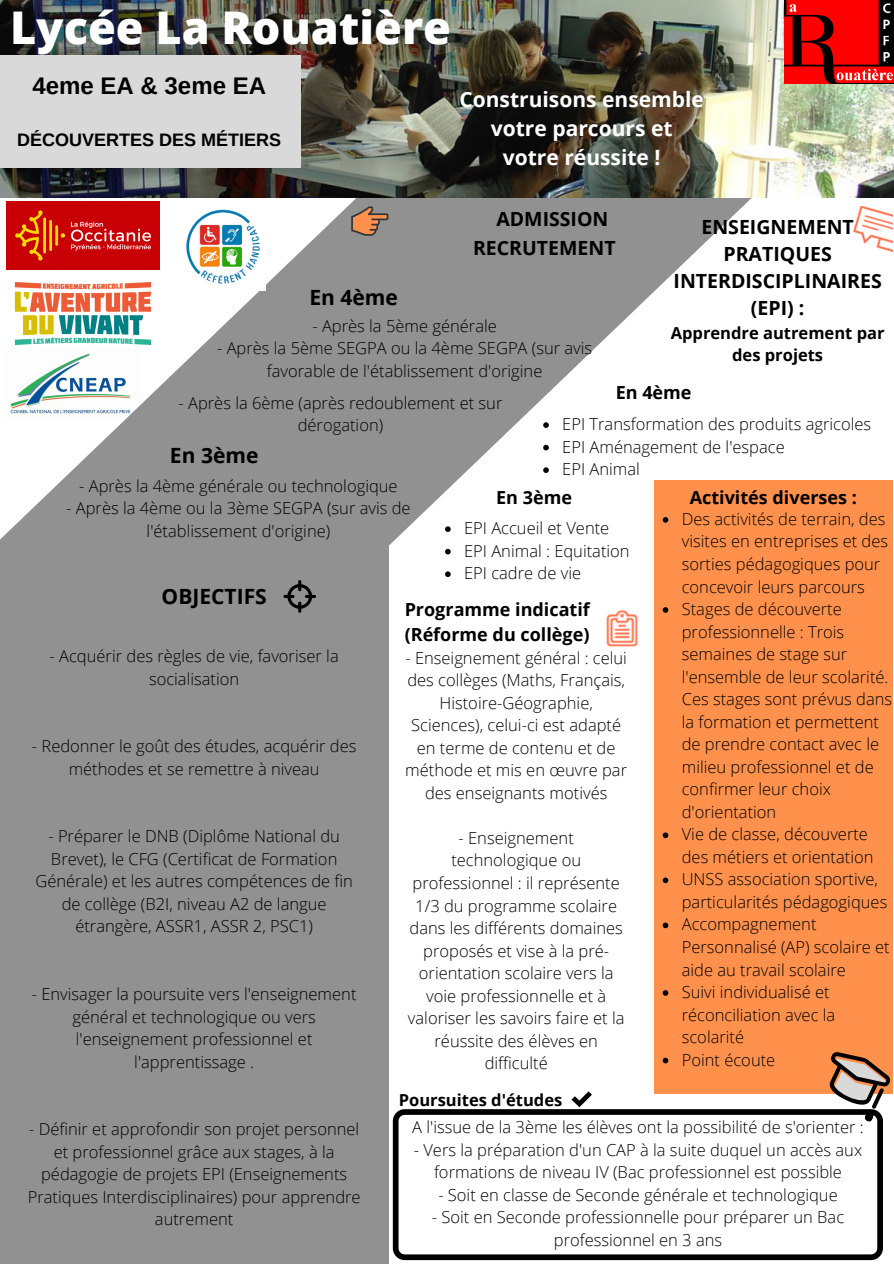
<style>
.page{position:relative;width:894px;height:1264px;background:#fff}
.page>*{position:absolute;margin:0;border:0;box-sizing:border-box;transform-origin:0 0}
.t1{font:800 45px "Open Sans";color:#fff}
.t2{font:700 24px "Arimo";color:#000}
.t3{font:700 21px "Open Sans";color:#fff}
.t4{font:700 21px "Open Sans";color:#000}
.t5{font:700 19.5px/27px "Open Sans";color:#000;text-align:center}
.t6{font:700 18px/24.8px "Open Sans";color:#000}
.t7{font:700 18px "Arimo";color:#000}
.t8{font:300 16.5px/22.5px "Open Sans";color:#000;text-align:center}
.t9{font:700 16.5px/22.5px "Open Sans";color:#000;text-align:center}
</style>
<div class="page">
<svg style="left:0;top:197px;width:768px;height:349px;fill:#919191"></svg>
<img style="left:0;top:0;width:893px;height:197px">
<img style="left:0;top:138px;width:307px;height:59px">
<img style="left:0;top:26px;width:307px;height:58px">
<div style="left:0;top:55px;width:300px;height:112px;background:#d9d9d9"></div>
<div style="left:0;top:546px;width:388px;height:717px;background:#919191"></div>
<svg style="left:351px;top:206px;width:37px;height:30px"></svg>
<img style="left:853px;top:206px;width:39px;height:46px">
<img style="left:606px;top:609px;width:32px;height:37px">
<div style="left:653px;top:480px;width:239px;height:613px;background:#ff914d"></div>
<svg style="left:816px;top:1044px;width:77px;height:78px"></svg>
<img style="left:6px;top:201px;width:153px;height:68px">
<img style="left:6px;top:281px;width:153px;height:65px">
<img style="left:177px;top:206px;width:88px;height:85px">
<svg style="left:283px;top:580px;width:33px;height:32px"></svg>
<svg style="left:393px;top:1109px;width:489px;height:150px"></svg>
<svg style="left:571px;top:1091px;width:20px;height:16px"></svg>
<svg style="left:445px;top:526px;width:5px;height:6px"></svg>
<svg style="left:445px;top:549px;width:5px;height:5px"></svg>
<svg style="left:445px;top:571px;width:5px;height:6px"></svg>
<svg style="left:543px;top:422px;width:5px;height:6px"></svg>
<svg style="left:543px;top:445px;width:5px;height:5px"></svg>
<svg style="left:543px;top:467px;width:5px;height:6px"></svg>
<svg style="left:662px;top:517px;width:6px;height:5px"></svg>
<svg style="left:662px;top:607px;width:6px;height:6px"></svg>
<svg style="left:662px;top:832px;width:6px;height:6px"></svg>
<svg style="left:662px;top:877px;width:6px;height:6px"></svg>
<svg style="left:662px;top:922px;width:6px;height:6px"></svg>
<svg style="left:662px;top:990px;width:6px;height:5px"></svg>
<svg style="left:662px;top:1057px;width:6px;height:6px"></svg>
<img style="left:784px;top:0;width:109px;height:83px">
<p class="t1" style="left:10px;top:-4px;width:442px">Lycée La Rouatière</p>
<p class="t2" style="left:32px;top:72px;width:235px">4eme EA &amp; 3eme EA</p>
<p class="t7" style="left:17px;top:130px;width:265px">DÉCOUVERTES DES MÉTIERS</p>
<p class="t3" style="left:459px;top:84px;width:246px">Construisons ensemble</p>
<p class="t3" style="left:490px;top:114px;width:183px">votre parcours et</p>
<p class="t3" style="left:502px;top:143px;width:159px">votre réussite !</p>
<p class="t5" style="left:496px;top:205px;width:114px">ADMISSION</p>
<p class="t5" style="left:673px;top:213px;width:210px">ENSEIGNEMENT<br>PRATIQUES<br>INTERDISCIPLINAIRES (EPI) :</p>
<p class="t9" style="left:670px;top:321px;width:215px">Apprendre autrement par des projets</p>
<p class="t6" style="left:615px;top:379px;width:77px">En 4ème</p>
<p class="t8" style="left:562px;top:412px;width:310px">EPI Transformation des produits agricoles</p>
<p class="t8" style="left:562px;top:435px;width:224px">EPI Aménagement de l'espace</p>
<p class="t8" style="left:562px;top:457px;width:79px">EPI Animal</p>
<p class="t6" style="left:689px;top:485px;width:169px">Activités diverses :</p>
<p class="t8" style="left:681px;top:507px;width:208px;text-align:left">Des activités de terrain, des visites en entreprises et des sorties pédagogiques pour concevoir leurs parcours</p>
<p class="t8" style="left:681px;top:597px;width:212px;text-align:left">Stages de découverte professionnelle : Trois semaines de stage sur l'ensemble de leur scolarité.<br>Ces stages sont prévus dans la formation et permettent de prendre contact avec le milieu professionnel et de confirmer leur choix d'orientation</p>
<p class="t8" style="left:681px;top:822px;width:193px;text-align:left">Vie de classe, découverte des métiers et orientation</p>
<p class="t8" style="left:681px;top:867px;width:207px;text-align:left">UNSS association sportive, particularités pédagogiques</p>
<p class="t8" style="left:681px;top:912px;width:209px;text-align:left">Accompagnement<br>Personnalisé (AP) scolaire et aide au travail scolaire</p>
<p class="t8" style="left:681px;top:980px;width:155px;text-align:left">Suivi individualisé et réconciliation avec la scolarité</p>
<p class="t8" style="left:681px;top:1047px;width:95px">Point écoute</p>
<p class="t5" style="left:473px;top:234px;width:144px">RECRUTEMENT</p>
<p class="t4" style="left:309px;top:283px;width:90px">En 4ème</p>
<p class="t8" style="left:312px;top:314px;width:186px">- Après la 5ème générale</p>
<p class="t8" style="left:217px;top:337px;width:376px">- Après la 5ème SEGPA ou la 4ème SEGPA (sur avis favorable de l'établissement d'origine</p>
<p class="t8" style="left:178px;top:391px;width:325px">- Après la 6ème (après redoublement et sur dérogation)</p>
<p class="t4" style="left:170px;top:440px;width:90px">En 3ème</p>
<p class="t8" style="left:79px;top:474px;width:320px">- Après la 4ème générale ou technologique</p>
<p class="t8" style="left:66px;top:497px;width:346px">- Après la 4ème ou la 3ème SEGPA (sur avis de l'établissement d'origine)</p>
<p class="t6" style="left:496px;top:485px;width:77px">En 3ème</p>
<p class="t8" style="left:464px;top:516px;width:147px">EPI Accueil et Vente</p>
<p class="t8" style="left:464px;top:539px;width:167px">EPI Animal : Equitation</p>
<p class="t8" style="left:464px;top:561px;width:118px">EPI cadre de vie</p>
<p class="t4" style="left:161px;top:582px;width:107px">OBJECTIFS</p>
<p class="t6" style="left:404px;top:597px;width:187px">Programme indicatif (Réforme du collège)</p>
<p class="t8" style="left:50px;top:644px;width:290px">- Acquérir des règles de vie, favoriser la socialisation</p>
<p class="t8" style="left:405px;top:646px;width:223px">- Enseignement général : celui des collèges (Maths, Français,<br>Histoire-Géographie,<br>Sciences), celui-ci est adapté en terme de contenu et de méthode et mis en œuvre par des enseignants motivés</p>
<p class="t8" style="left:408px;top:826px;width:218px">- Enseignement technologique ou professionnel : il représente<br>1/3 du programme scolaire dans les différents domaines proposés et vise à la pré&shy;orientation scolaire vers la voie professionnelle et à valoriser les savoirs faire et la réussite des élèves en difficulté</p>
<p class="t8" style="left:32px;top:734px;width:326px">- Redonner le goût des études, acquérir des méthodes et se remettre à niveau</p>
<p class="t8" style="left:35px;top:824px;width:319px">- Préparer le DNB (Diplôme National du Brevet), le CFG (Certificat de Formation Générale) et les autres compétences de fin de collège (B2I, niveau A2 de langue étrangère, ASSR1, ASSR 2, PSC1)</p>
<p class="t8" style="left:32px;top:982px;width:326px">- Envisager la poursuite vers l'enseignement général et technologique ou vers l'enseignement professionnel et l'apprentissage .</p>
<p class="t8" style="left:28px;top:1117px;width:334px">- Définir et approfondir son projet personnel et professionnel grâce aux stages, à la pédagogie de projets EPI (Enseignements Pratiques Interdisciplinaires) pour apprendre autrement</p>
<p class="t9" style="left:398px;top:1088px;width:165px">Poursuites d'études</p>
<p class="t8" style="left:412px;top:1115px;width:453px">A l'issue de la 3ème les élèves ont la possibilité de s'orienter :</p>
<p class="t8" style="left:413px;top:1138px;width:450px">- Vers la préparation d'un CAP à la suite duquel un accès aux formations de niveau IV (Bac professionnel est possible</p>
<p class="t8" style="left:438px;top:1183px;width:401px">- Soit en classe de Seconde générale et technologique</p>
<p class="t8" style="left:431px;top:1205px;width:414px">- Soit en Seconde professionnelle pour préparer un Bac professionnel en 3 ans</p>
</div>
